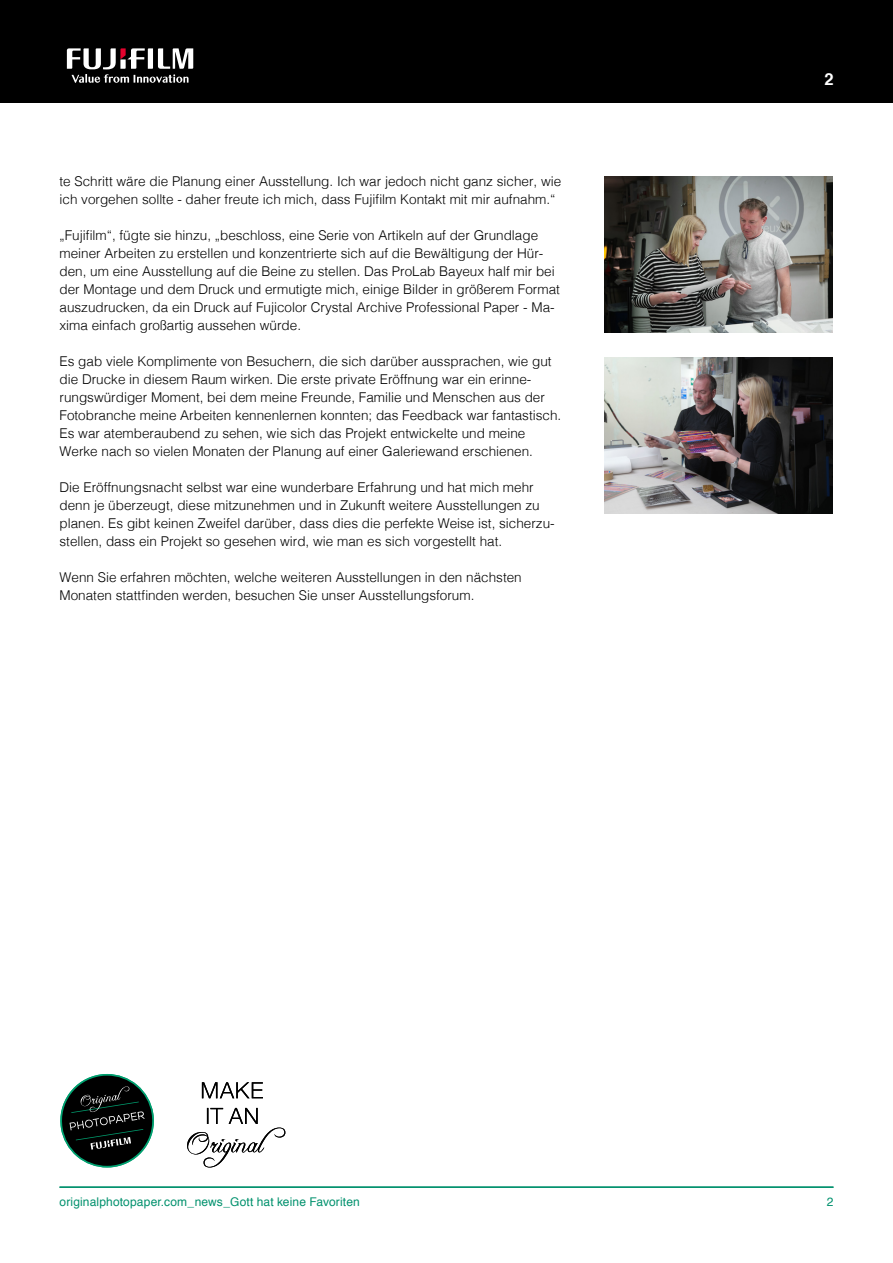
<style>
.page{position:relative;width:893px;height:1263px;background:#fff}
.page>*{position:absolute;margin:0;border:0;box-sizing:border-box;transform-origin:0 0}
.t1{font:700 16.5px "Helvetica";color:#fff}
.t2{font:300 13.5px/18px "Helvetica";color:#000}
.t3{font:12px "Helvetica";letter-spacing:.01em;color:#01916d}
</style>
<div class="page">
<div style="left:0;top:0;width:893px;height:102px;background:#000"></div>
<svg style="left:67px;top:48px;width:126px;height:35px"></svg>
<svg style="left:60px;top:1074px;width:94px;height:94px"></svg>
<svg style="left:202px;top:1082px;width:61px;height:16px"></svg>
<svg style="left:187px;top:1108px;width:98px;height:59px"></svg>
<hr style="left:60px;top:1186px;width:773px;height:2px;background:#01916d">
<img style="left:605px;top:357px;width:228px;height:157px">
<img style="left:605px;top:176px;width:228px;height:156px">
<p class="t2" style="left:60px;top:171px;width:503px">te Schritt wäre die Planung einer Ausstellung. Ich war jedoch nicht ganz sicher, wie ich vorgehen sollte - daher freute ich mich, dass Fujifilm Kontakt mit mir aufnahm.“</p>
<p class="t2" style="left:60px;top:225px;width:502px">„Fujifilm“, fügte sie hinzu, „beschloss, eine Serie von Artikeln auf der Grundlage meiner Arbeiten zu erstellen und konzentrierte sich auf die Bewältigung der Hür&shy;den, um eine Ausstellung auf die Beine zu stellen. Das ProLab Bayeux half mir bei der Montage und dem Druck und ermutigte mich, einige Bilder in größerem Format auszudrucken, da ein Druck auf Fujicolor Crystal Archive Professional Paper - Ma&shy;xima einfach großartig aussehen würde.</p>
<p class="t2" style="left:60px;top:351px;width:503px">Es gab viele Komplimente von Besuchern, die sich darüber aussprachen, wie gut die Drucke in diesem Raum wirken. Die erste private Eröffnung war ein erinne&shy;rungswürdiger Moment, bei dem meine Freunde, Familie und Menschen aus der Fotobranche meine Arbeiten kennenlernen konnten; das Feedback war fantastisch.<br>Es war atemberaubend zu sehen, wie sich das Projekt entwickelte und meine Werke nach so vielen Monaten der Planung auf einer Galeriewand erschienen.</p>
<p class="t2" style="left:60px;top:477px;width:497px">Die Eröffnungsnacht selbst war eine wunderbare Erfahrung und hat mich mehr denn je überzeugt, diese mitzunehmen und in Zukunft weitere Ausstellungen zu planen. Es gibt keinen Zweifel darüber, dass dies die perfekte Weise ist, sicherzu&shy;stellen, dass ein Projekt so gesehen wird, wie man es sich vorgestellt hat.</p>
<p class="t2" style="left:60px;top:567px;width:464px">Wenn Sie erfahren möchten, welche weiteren Ausstellungen in den nächsten<br>Monaten stattfinden werden, besuchen Sie unser Ausstellungsforum.</p>
<p class="t3" style="left:60px;top:1192px;width:302px">originalphotopaper.com_news_Gott hat keine Favoriten</p>
<p class="t1" style="left:825px;top:66px;width:11px">2</p>
<p class="t3" style="left:827px;top:1192px;width:8px">2</p>
</div>
